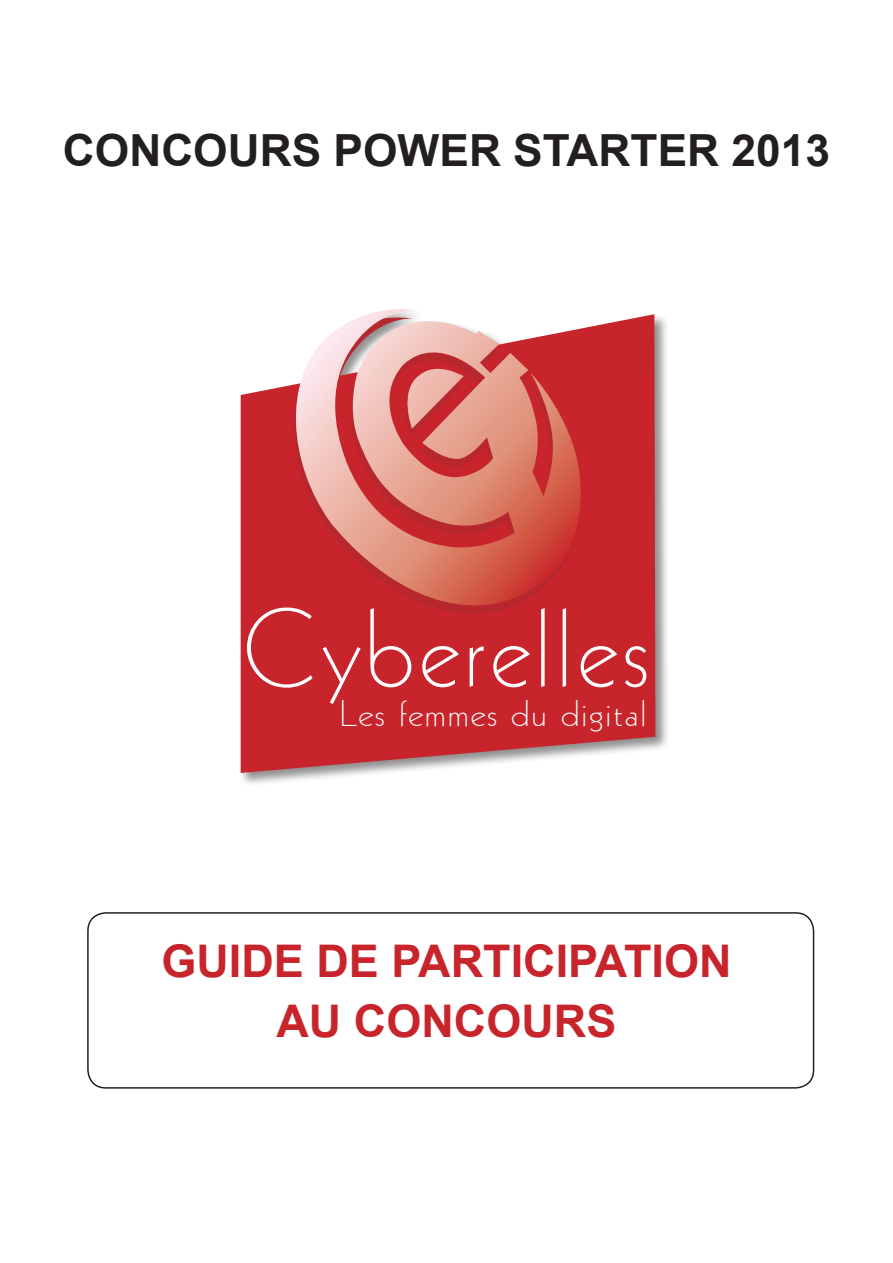
<style>
.page{position:relative;width:893px;height:1263px;background:#fff}
.page>*{position:absolute;margin:0;border:0;box-sizing:border-box;transform-origin:0 0}
.t1{font:107.25px "Geometric 231 BT Light C";letter-spacing:.04em;color:#fff}
.t2{font:700 45px/60px "Arial";color:#c8242b;text-align:center}
.t3{font:700 44.25px "Arial";color:#231f20}
.t4{font:35.7px "Geometric 231 BT Light C";letter-spacing:.03em;color:#fff;scale:1.14 1}
</style>
<div class="page">
<div style="left:238px;top:307px;width:432px;height:480px;background:#231f20;opacity:.5"></div>
<svg style="left:241px;top:314px;width:414px;height:459px;background:#cb3b41"></svg>
<div style="left:283px;top:309px;width:300px;height:314px;background:#c8242b"></div>
<svg style="left:285px;top:308px;width:300px;height:306px;background:#da7670"></svg>
<div style="left:87px;top:912px;width:727px;height:177px;border:2px solid #231f20;border-radius:18px"></div>
<p class="t3" style="left:63px;top:121px;width:769px">CONCOURS POWER STARTER 2013</p>
<p class="t1" style="left:243px;top:580px;width:408px">Cyberelles</p>
<p class="t4" style="left:339px;top:691px;width:271px">Les femmes du digital</p>
<p class="t2" style="left:161px;top:932px;width:572px">GUIDE DE PARTICIPATION<br>AU CONCOURS</p>
</div>
